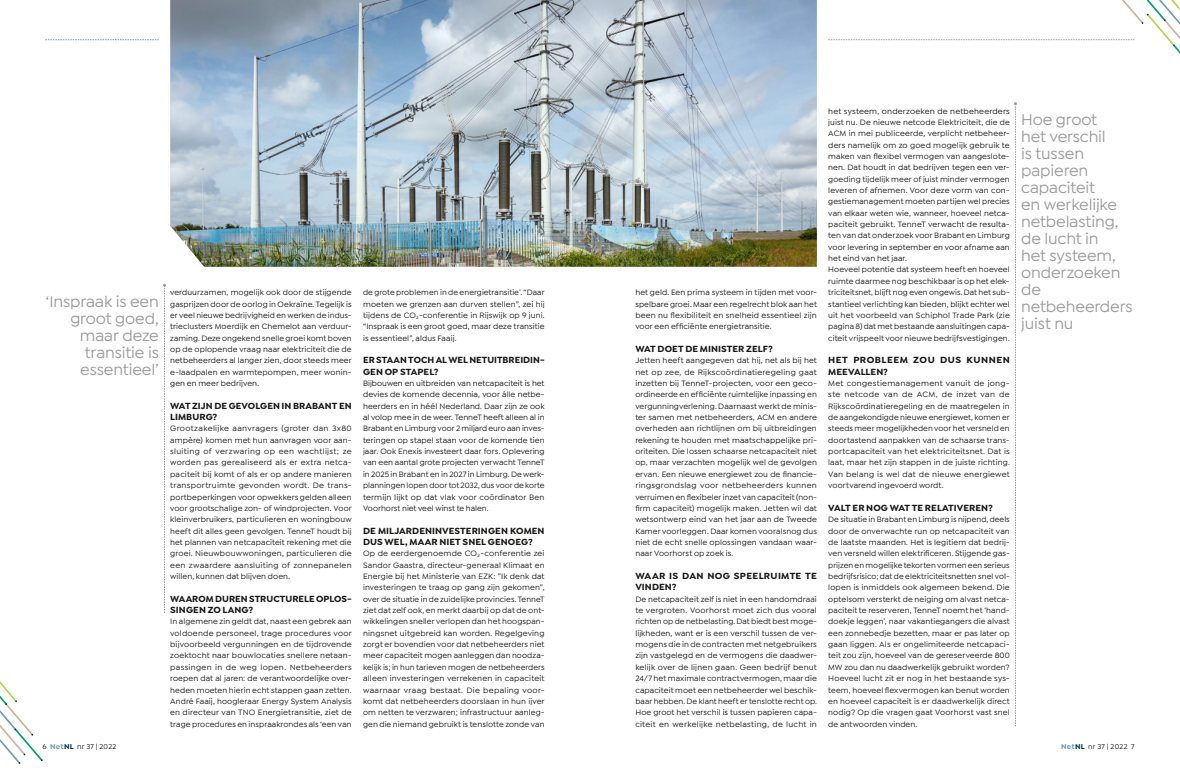
<style>
.page{position:relative;width:1180px;height:772px;background:#fff}
.page>*{position:absolute;margin:0;border:0;box-sizing:border-box;transform-origin:0 0}
.t1{font:500 16.5px/17px "Isidora Sans";letter-spacing:-.005em;color:#9c9c9d;text-align:right}
.t2{font:700 9.5px/11.3px "Isidora Sans";letter-spacing:.01em;color:#181716}
.t3{font:700 9.5px/11.3px "Isidora Sans";letter-spacing:.05em;color:#181716}
.t4{font:700 9.5px/11.3px "Isidora Sans";letter-spacing:.03em;color:#181716}
.t5{font:500 8.2px/11.3px "Isidora Sans";letter-spacing:.01em;color:#181716;text-align:justify}
.t6{font:500 7.5px "Isidora Sans";letter-spacing:.03em;color:#181716}
.s1{font-weight:700;color:#719cb8}
.s2{font-weight:700;color:#00334c}
</style>
<div class="page">
<img style="left:170px;top:0;width:646px;height:266px">
<svg style="left:163px;top:283px;width:3px;height:329px"></svg>
<svg style="left:1014px;top:102px;width:2px;height:624px"></svg>
<svg style="left:45px;top:39px;width:114px;height:1px"></svg>
<svg style="left:0;top:681px;width:43px;height:83px"></svg>
<svg style="left:828px;top:0;width:352px;height:54px"></svg>
<h1 class="t1" style="left:46px;top:292px;width:114px">‘Inspraak is een groot goed, maar deze transitie is essentieel’</h1>
<p class="t5" style="left:170px;top:286px;width:183px">verduurzamen, mogelijk ook door de stijgende gasprijzen door de oorlog in Oekraïne. Tegelijk is er veel nieuwe bedrijvigheid en werken de indus&shy;trieclusters Moerdijk en Chemelot aan verduur&shy;zaming. Deze ongekend snelle groei komt boven op de oplopende vraag naar elektriciteit die de netbeheerders al langer zien, door steeds meer e-laadpalen en warmtepompen, meer wonin&shy;gen en meer bedrijven.</p>
<p class="t2" style="left:170px;top:399px;width:183px">WAT ZIJN DE GEVOLGEN IN BRABANT EN<br>LIMBURG?</p>
<p class="t5" style="left:170px;top:423px;width:183px">Grootzakelijke aanvragers (groter dan 3x80 ampère) komen met hun aanvragen voor aan&shy;sluiting of verzwaring op een wachtlijst; ze worden pas gerealiseerd als er extra netca&shy;paciteit bij komt of als er op andere manieren transportruimte gevonden wordt. De trans&shy;portbeperkingen voor opwekkers gelden alleen voor grootschalige zon- of windprojecten. Voor kleinverbruikers, particulieren en woningbouw heeft dit alles geen gevolgen. TenneT houdt bij het plannen van netcapaciteit rekening met die groei. Nieuwbouwwoningen, particulieren die een zwaardere aansluiting of zonnepanelen willen, kunnen dat blijven doen.</p>
<p class="t2" style="left:170px;top:592px;width:183px">WAAROM DUREN STRUCTURELE OPLOS-<br>SINGEN ZO LANG?</p>
<p class="t5" style="left:170px;top:615px;width:183px">In algemene zin geldt dat, naast een gebrek aan voldoende personeel, trage procedures voor bijvoorbeeld vergunningen en de tijdrovende zoektocht naar bouwlocaties snellere netaan&shy;passingen in de weg lopen. Netbeheerders roepen dat al jaren: de verantwoordelijke over&shy;heden moeten hierin echt stappen gaan zetten.<br>André Faaij, hoogleraar Energy System Analysis en directeur van TNO Energietransitie, ziet de trage procedures en inspraakrondes als ‘een van</p>
<p class="t5" style="left:363px;top:286px;width:183px">de grote problemen in de energietransitie’. “Daar moeten we grenzen aan durven stellen”, zei hij tijdens de CO<sub>2</sub>-conferentie in Rijswijk op 9 juni. “Inspraak is een groot goed, maar deze transitie is essentieel”, aldus Faaij.</p>
<p class="t2" style="left:363px;top:354px;width:183px">ER STAAN TOCH AL WEL NETUITBREIDIN-<br>GEN OP STAPEL?</p>
<p class="t5" style="left:363px;top:377px;width:183px">Bijbouwen en uitbreiden van netcapaciteit is het devies de komende decennia, voor álle netbe&shy;heerders en in héél Nederland. Daar zijn ze ook al volop mee in de weer. TenneT heeft alleen al in Brabant en Limburg voor 2 miljard euro aan inves&shy;teringen op stapel staan voor de komende tien jaar. Ook Enexis investeert daar fors. Oplevering van een aantal grote projecten verwacht TenneT in 2025 in Brabant en in 2027 in Limburg. De werk&shy;planningen lopen door tot 2032, dus voor de korte termijn lijkt op dat vlak voor coördinator Ben Voorhorst niet veel winst te halen.</p>
<p class="t2" style="left:363px;top:524px;width:183px">DE MILJARDENINVESTERINGEN KOMEN<br>DUS WEL, MAAR NIET SNEL GENOEG?</p>
<p class="t5" style="left:363px;top:547px;width:183px">Op de eerdergenoemde CO<sub>2</sub>-conferentie zei Sandor Gaastra, directeur-generaal Klimaat en Energie bij het Ministerie van EZK: ”Ik denk dat investeringen te traag op gang zijn gekomen”, over de situatie in de zuidelijke provincies. TenneT ziet dat zelf ook, en merkt daarbij op dat de ont&shy;wikkelingen sneller verlopen dan het hoogspan&shy;ningsnet uitgebreid kan worden. Regelgeving zorgt er bovendien voor dat netbeheerders niet meer capaciteit mogen aanleggen dan noodza&shy;kelijk is; in hun tarieven mogen de netbeheerders alleen investeringen verrekenen in capaciteit waarnaar vraag bestaat. Die bepaling voor&shy;komt dat netbeheerders doorslaan in hun ijver om netten te verzwaren; infrastructuur aanleg&shy;gen die niemand gebruikt is tenslotte zonde van</p>
<p class="t5" style="left:635px;top:286px;width:183px">het geld. Een prima systeem in tijden met voor&shy;spelbare groei. Maar een regelrecht blok aan het been nu flexibiliteit en snelheid essentieel zijn voor een efficiënte energietransitie.</p>
<p class="t2" style="left:635px;top:343px;width:139px">WAT DOET DE MINISTER ZELF?</p>
<p class="t5" style="left:635px;top:354px;width:183px">Jetten heeft aangegeven dat hij, net als bij het net op zee, de Rijkscoördinatieregeling gaat inzetten bij TenneT-projecten, voor een geco&shy;ördineerde en efficiënte ruimtelijke inpassing en vergunningverlening. Daarnaast werkt de minis&shy;ter samen met netbeheerders, ACM en andere overheden aan richtlijnen om bij uitbreidingen rekening te houden met maatschappelijke pri&shy;oriteiten. Die lossen schaarse netcapaciteit niet op, maar verzachten mogelijk wel de gevolgen ervan. Een nieuwe energiewet zou de financie&shy;ringsgrondslag voor netbeheerders kunnen verruimen en flexibeler inzet van capaciteit (non&shy;firm capaciteit) mogelijk maken. Jetten wil dat wetsontwerp eind van het jaar aan de Tweede Kamer voorleggen. Daar komen vooralsnog dus niet de echt snelle oplossingen vandaan waar&shy;naar Voorhorst op zoek is.</p>
<p class="t4" style="left:635px;top:569px;width:183px">WAAR IS DAN NOG SPEELRUIMTE TE<br>VINDEN?</p>
<p class="t5" style="left:635px;top:593px;width:183px">De netcapaciteit zelf is niet in een handomdraai te vergroten. Voorhorst moet zich dus vooral richten op de netbelasting. Dat biedt best moge&shy;lijkheden, want er is een verschil tussen de ver&shy;mogens die in de contracten met netgebruikers zijn vastgelegd en de vermogens die daadwer&shy;kelijk over de lijnen gaan. Geen bedrijf benut 24/7 het maximale contractvermogen, maar die capaciteit moet een netbeheerder wel beschik&shy;baar hebben. De klant heeft er tenslotte recht op.<br>Hoe groot het verschil is tussen papieren capa&shy;citeit en werkelijke netbelasting, de lucht in</p>
<p class="t5" style="left:828px;top:105px;width:183px;text-align:left">het systeem, onderzoeken de netbeheerders juist nu. De nieuwe netcode Elektriciteit, die de ACM in mei publiceerde, verplicht netbeheer&shy;ders namelijk om zo goed mogelijk gebruik te maken van flexibel vermogen van aangeslote&shy;nen. Dat houdt in dat bedrijven tegen een ver&shy;goeding tijdelijk meer of juist minder vermogen leveren of afnemen. Voor deze vorm van con&shy;gestiemanagement moeten partijen wel precies van elkaar weten wie, wanneer, hoeveel netca&shy;paciteit gebruikt. TenneT verwacht de resulta&shy;ten van dat onderzoek voor Brabant en Limburg voor levering in september en voor afname aan het eind van het jaar.<br>Hoeveel potentie dat systeem heeft en hoeveel ruimte daarmee nog beschikbaar is op het elek&shy;triciteitsnet, blijft nog even ongewis. Dat het sub&shy;stantieel verlichting kan bieden, blijkt echter wel uit het voorbeeld van Schiphol Trade Park (zie pagina 8) dat met bestaande aansluitingen capa&shy;citeit vrijspeelt voor nieuwe bedrijfsvestigingen.</p>
<p class="t3" style="left:828px;top:354px;width:183px">HET PROBLEEM ZOU DUS KUNNEN<br>MEEVALLEN?</p>
<p class="t5" style="left:828px;top:377px;width:183px">Met congestiemanagement vanuit de jong&shy;ste netcode van de ACM, de inzet van de Rijkscoördinatieregeling en de maatregelen in de aangekondigde nieuwe energiewet, komen er steeds meer mogelijkheden voor het versneld en doortastend aanpakken van de schaarse trans&shy;portcapaciteit van het elektriciteitsnet. Dat is laat, maar het zijn stappen in de juiste richting.<br>Van belang is wel dat de nieuwe energiewet voortvarend ingevoerd wordt.</p>
<p class="t2" style="left:828px;top:501px;width:166px">VALT ER NOG WAT TE RELATIVEREN?</p>
<p class="t5" style="left:828px;top:513px;width:183px">De situatie in Brabant en Limburg is nijpend, deels door de onverwachte run op netcapaciteit van de laatste maanden. Het is legitiem dat bedrij&shy;ven versneld willen elektrificeren. Stijgende gas&shy;prijzen en mogelijke tekorten vormen een serieus bedrijfsrisico; dat de elektriciteitsnetten snel vol&shy;lopen is inmiddels ook algemeen bekend. Die optelsom versterkt de neiging om alvast netca&shy;paciteit te reserveren, TenneT noemt het ‘hand&shy;doekje leggen’, naar vakantiegangers die alvast een zonnebedje bezetten, maar er pas later op gaan liggen. Als er ongelimiteerde netcapaci&shy;teit zou zijn, hoeveel van de gereserveerde 800<br>MW zou dan nu daadwerkelijk gebruikt worden?<br>Hoeveel lucht zit er nog in het bestaande sys&shy;teem, hoeveel flexvermogen kan benut worden en hoeveel capaciteit is er daadwerkelijk direct nodig? Op die vragen gaat Voorhorst vast snel de antwoorden vinden.</p>
<h1 class="t1" style="left:1020px;top:111px;width:113px;text-align:left">Hoe groot<br>het verschil<br>is tussen papieren capaciteit<br>en werkelijke netbelasting, de lucht in<br>het systeem, onderzoeken de netbeheerders juist nu</h1>
<p class="t6" style="left:43px;top:742px;width:75px">6 <span class="s1">Net</span><span class="s2">NL</span> nr 37 | 2022</p>
<p class="t6" style="left:1060px;top:742px;width:75px"><span class="s1">Net</span><span class="s2">NL</span> nr 37 | 2022 7</p>
</div>
